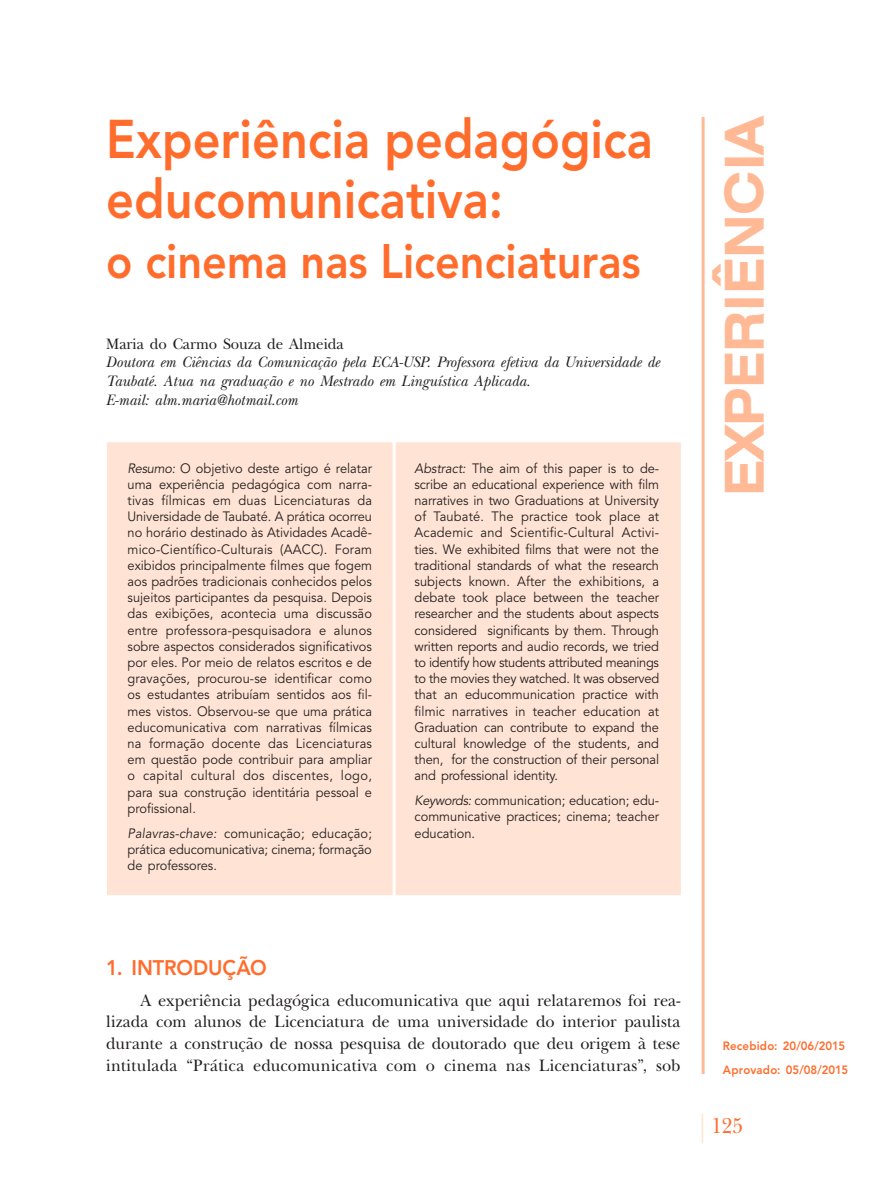
<style>
.page{position:relative;width:893px;height:1191px;background:#fff}
.page>*{position:absolute;margin:0;border:0;box-sizing:border-box;transform-origin:0 0}
.peso1{font:800 54px/60px "Avenir LT Std";color:#ff6c2c;scale:.9 1}
.t1{font:700 expanded 54px "Swiss 721 BT";color:#ffb995;scale:.88 1}
.peso1-2{font:800 48px "Avenir LT Std";color:#ff6c2c;scale:.9 1}
.t2{font:22.5px "New Baskerville Std";color:#ff6c2c;scale:.9 1}
.peso2{font:800 21px "Avenir LT Std";letter-spacing:-.005em;color:#ff6c2c;scale:.95 1}
.texto{font:17.25px/21.8px "New Baskerville Std";letter-spacing:.01em;color:#231f20;text-align:justify;scale:.95 1}
.Autor_italico{font:italic 15.75px/18.9px "New Baskerville Std";color:#231f20;scale:.95 1}
.Autor_e-mail{font:italic 15.75px "New Baskerville Std";color:#231f20;scale:.95 1}
.Autor{font:15.75px "New Baskerville Std";color:#231f20;scale:.95 1}
.RESUMO{font:13.5px/16.2px "Avenir LT Std";color:#231f20;text-align:justify;scale:.95 1}
.recebido{font:800 12px "Avenir LT Std";letter-spacing:.015em;color:#ff6c2c;scale:.95 1}
.s1{font-style:italic}
</style>
<div class="page">
<hr style="left:702px;top:117px;width:3px;height:957px;background:#ffb995">
<hr style="left:702px;top:1113px;width:1px;height:30px;background:#ffe3d4">
<div style="left:106px;top:442px;width:575px;height:453px;background:#ffe3d4;border:1px solid #fff"></div>
<hr style="left:393px;top:442px;width:3px;height:453px;background:#fff">
<p class="peso1" style="left:106px;top:109px;width:609px">Experiência pedagógica educomunicativa:</p>
<p class="peso1-2" style="left:106px;top:233px;width:595px">o cinema nas Licenciaturas</p>
<p class="Autor" style="left:106px;top:334px;width:251px">Maria do Carmo Souza de Almeida</p>
<p class="Autor_italico" style="left:106px;top:353px;width:584px">Doutora em Ciências da Comunicação pela ECA-USP. Professora efetiva da Universidade de<br>Taubaté. Atua na graduação e no Mestrado em Linguística Aplicada.</p>
<p class="Autor_e-mail" style="left:106px;top:391px;width:203px">E-mail: alm.maria@hotmail.com</p>
<p class="RESUMO" style="left:128px;top:460px;width:259px"><span class="s1">Resumo:</span> O objetivo deste artigo é relatar uma experiência pedagógica com narra&shy;tivas fílmicas em duas Licenciaturas da Universidade de Taubaté. A prática ocorreu no horário destinado às Atividades Acadê&shy;mico-Científico-Culturais (AACC). Foram exibidos principalmente filmes que fogem aos padrões tradicionais conhecidos pelos sujeitos participantes da pesquisa. Depois das exibições, acontecia uma discussão entre professora-pesquisadora e alunos sobre aspectos considerados significativos por eles. Por meio de relatos escritos e de gravações, procurou-se identificar como os estudantes atribuíam sentidos aos fil&shy;mes vistos. Observou-se que uma prática educomunicativa com narrativas fílmicas na formação docente das Licenciaturas em questão pode contribuir para ampliar o capital cultural dos discentes, logo, para sua construção identitária pessoal e profissional.</p>
<p class="RESUMO" style="left:128px;top:825px;width:259px"><span class="s1">Palavras-chave:</span> comunicação; educação; prática educomunicativa; cinema; formação de professores.</p>
<p class="RESUMO" style="left:415px;top:460px;width:259px"><span class="s1">Abstract:</span> The aim of this paper is to de&shy;scribe an educational experience with film narratives in two Graduations at University of Taubaté. The practice took place at Academic and Scientific-Cultural Activi&shy;ties. We exhibited films that were not the traditional standards of what the research subjects known. After the exhibitions, a debate took place between the teacher researcher and the students about aspects considered significants by them. Through written reports and audio records, we tried to identify how students attributed meanings to the movies they watched. It was observed that an educommunication practice with filmic narratives in teacher education at Graduation can contribute to expand the cultural knowledge of the students, and then, for the construction of their personal and professional identity.</p>
<p class="RESUMO" style="left:415px;top:792px;width:259px"><span class="s1">Keywords:</span> communication; education; edu&shy;communicative practices; cinema; teacher education.</p>
<h1 class="t1" style="left:712px;top:496px;width:436px;rotate:-90deg">EXPERIÊNCIA</h1>
<p class="peso2" style="left:106px;top:955px;width:171px">1. INTRODUÇÃO</p>
<p class="texto" style="left:106px;top:989px;width:606px;text-indent:34px">A experiência pedagógica educomunicativa que aqui relataremos foi rea&shy;lizada com alunos de Licenciatura de uma universidade do interior paulista durante a construção de nossa pesquisa de doutorado que deu origem à tese intitulada “Prática educomunicativa com o cinema nas Licenciaturas”, sob</p>
<p class="recebido" style="left:723px;top:1038px;width:130px">Recebido: 20/06/2015</p>
<p class="recebido" style="left:723px;top:1062px;width:133px">Aprovado: 05/08/2015</p>
<p class="t2" style="left:711px;top:1113px;width:37px">125</p>
</div>
